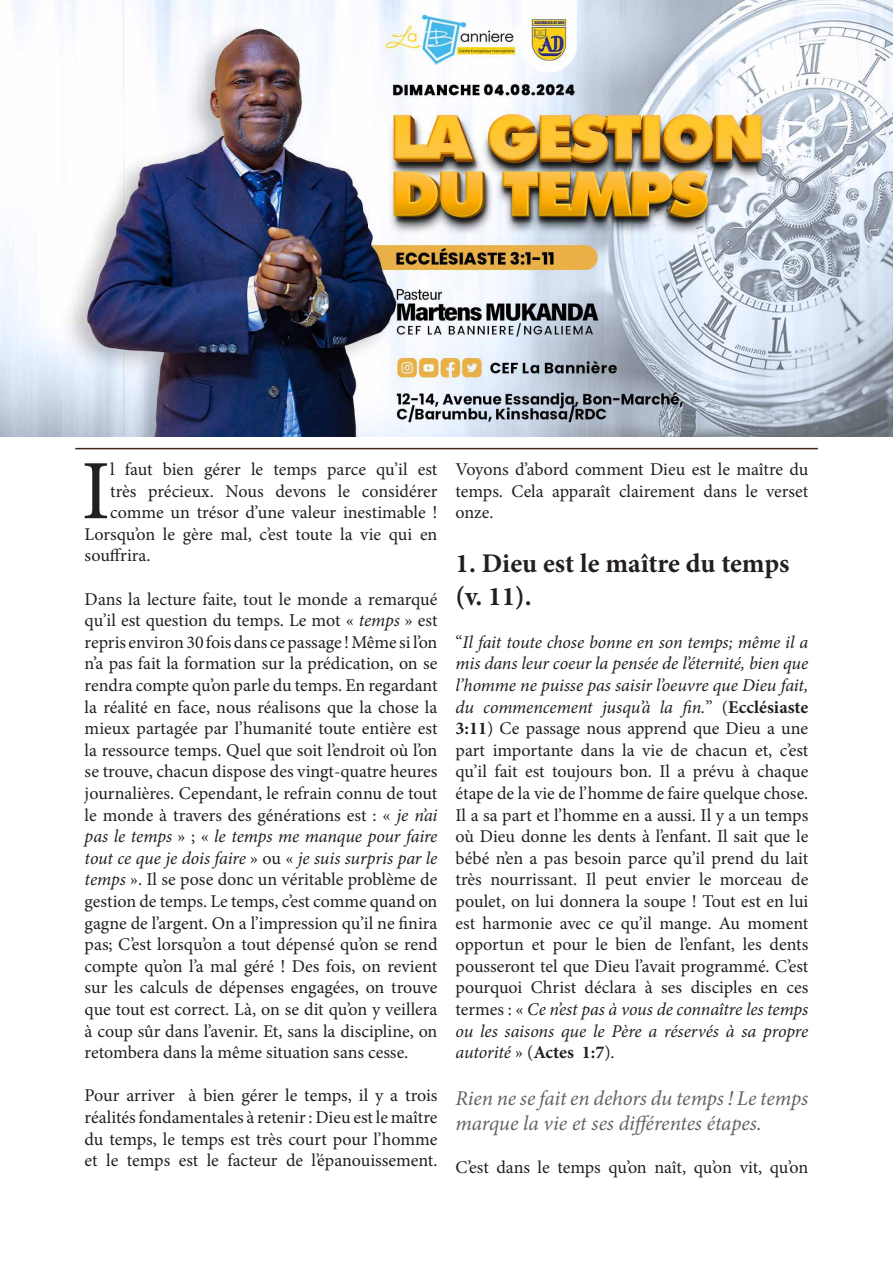
<style>
.page{position:relative;width:893px;height:1263px;background:#fff}
.page>*{position:absolute;margin:0;border:0;box-sizing:border-box;transform-origin:0 0}
.t1{font:84.45px "Minion Pro";color:#231f20}
.t2{font:700 27px/32.4px "Minion Pro";letter-spacing:-.005em;color:#231f20}
.t3{font:italic 21px/25.2px "Minion Pro";letter-spacing:-.005em;color:#636366}
.t4{font:18px/21.6px "Minion Pro";color:#231f20;text-align:justify}
.s1{font-style:italic}
.s2{font-weight:700}
</style>
<div class="page">
<img style="left:0;top:0;width:893px;height:437px">
<hr style="left:75px;top:448px;width:743px;height:1px;background:#442813">
<p class="t1" style="left:81px;top:435px;width:30px">I</p>
<p class="t4" style="left:110px;top:458px;width:329px">l faut bien gérer le temps parce qu’il est</p>
<p class="t4" style="left:110px;top:480px;width:329px">très précieux. Nous devons le considérer</p>
<p class="t4" style="left:110px;top:502px;width:329px">comme un trésor d’une valeur inestimable !</p>
<p class="t4" style="left:85px;top:523px;width:354px">Lorsqu’on le gère mal, c’est toute la vie qui en</p>
<p class="t4" style="left:85px;top:545px;width:67px">souffrira.</p>
<p class="t4" style="left:85px;top:588px;width:354px">Dans la lecture faite, tout le monde a remarqué qu’il est question du temps. Le mot « <span class="s1">temps</span> » est repris environ 30 fois dans ce passage ! Même si l’on n’a pas fait la formation sur la prédication, on se rendra compte qu’on parle du temps. En regardant la réalité en face, nous réalisons que la chose la mieux partagée par l’humanité toute entière est la ressource temps. Quel que soit l’endroit où l’on se trouve, chacun dispose des vingt-quatre heures journalières. Cependant, le refrain connu de tout le monde à travers des générations est : « <span class="s1">je n’ai pas le temps</span> » ; « <span class="s1">le temps me manque pour faire tout ce que je dois faire</span> » ou « <span class="s1">je suis surpris par le temps</span> ». Il se pose donc un véritable problème de gestion de temps. Le temps, c’est comme quand on gagne de l’argent. On a l’impression qu’il ne finira pas; C’est lorsqu’on a tout dépensé qu’on se rend compte qu’on l’a mal géré ! Des fois, on revient sur les calculs de dépenses engagées, on trouve que tout est correct. Là, on se dit qu’on y veillera à coup sûr dans l’avenir. Et, sans la discipline, on retombera dans la même situation sans cesse.</p>
<p class="t4" style="left:85px;top:1085px;width:354px">Pour arriver à bien gérer le temps, il y a trois réalités fondamentales à retenir : Dieu est le maître du temps, le temps est très court pour l’homme et le temps est le facteur de l’épanouissement.</p>
<p class="t4" style="left:455px;top:458px;width:354px">Voyons d’abord comment Dieu est le maître du temps. Cela apparaît clairement dans le verset onze.</p>
<p class="t2" style="left:455px;top:547px;width:336px">1. Dieu est le maître du temps (v. 11).</p>
<p class="t4" style="left:455px;top:631px;width:354px">“<span class="s1">Il fait toute chose bonne en son temps; même il a mis dans leur coeur la pensée de l’éternité, bien que l’homme ne puisse pas saisir l’oeuvre que Dieu fait, du commencement jusqu’à la fin.</span>” (<span class="s2">Ecclésiaste 3:11</span>) Ce passage nous apprend que Dieu a une part importante dans la vie de chacun et, c’est qu’il fait est toujours bon. Il a prévu à chaque étape de la vie de l’homme de faire quelque chose.<br>Il a sa part et l’homme en a aussi. Il y a un temps où Dieu donne les dents à l’enfant. Il sait que le bébé n’en a pas besoin parce qu’il prend du lait très nourrissant. Il peut envier le morceau de poulet, on lui donnera la soupe ! Tout est en lui est harmonie avec ce qu’il mange. Au moment opportun et pour le bien de l’enfant, les dents pousseront tel que Dieu l’avait programmé. C’est pourquoi Christ déclara à ses disciples en ces termes : « <span class="s1">Ce n’est pas à vous de connaître les temps ou les saisons que le Père a réservés à sa propre autorité</span> » (<span class="s2">Actes 1:7</span>).</p>
<p class="t3" style="left:455px;top:1086px;width:354px">Rien ne se fait en dehors du temps ! Le temps marque la vie et ses différentes étapes.</p>
<p class="t4" style="left:455px;top:1157px;width:354px">C’est dans le temps qu’on naît, qu’on vit, qu’on</p>
</div>
